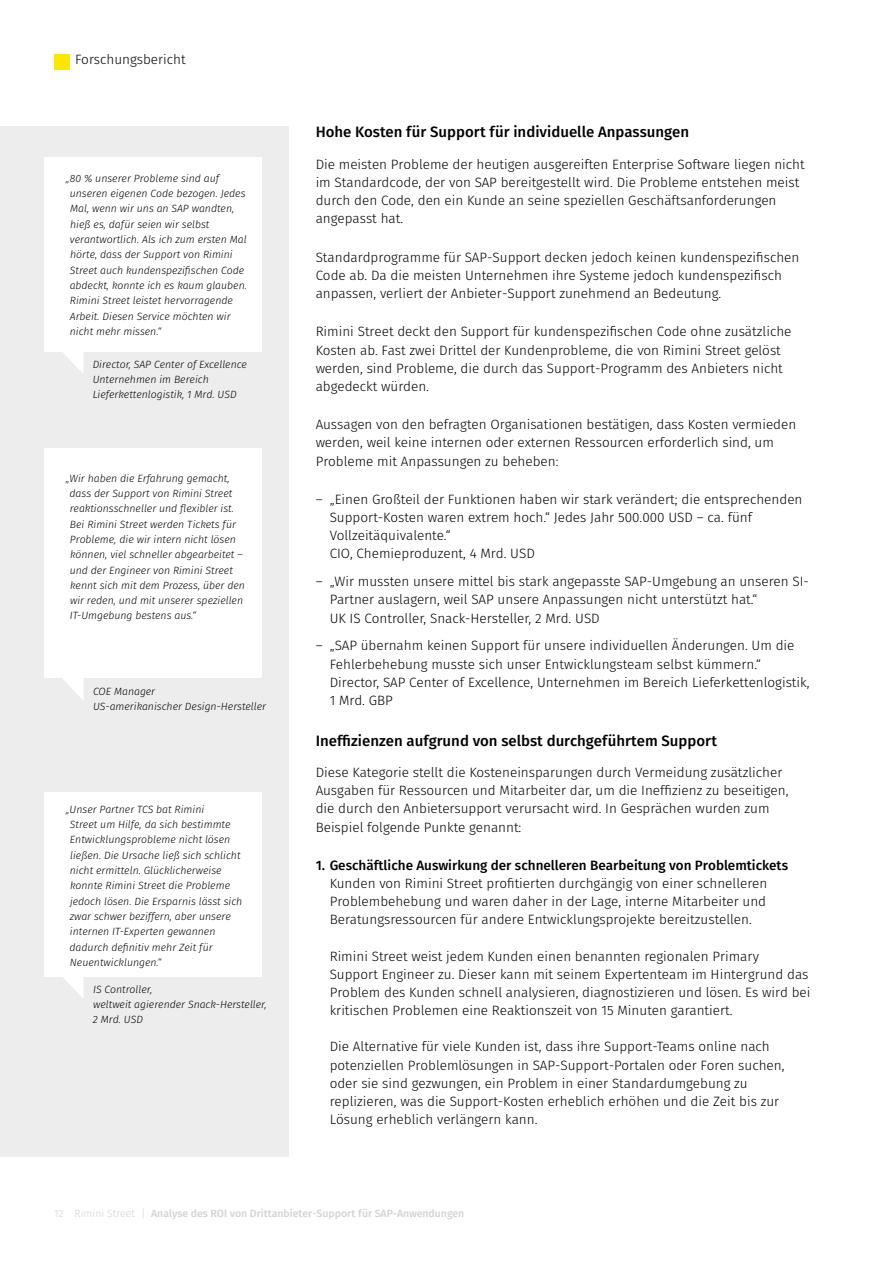
<style>
.page{position:relative;width:893px;height:1263px;background:#fff}
.page>*{position:absolute;margin:0;border:0;box-sizing:border-box;transform-origin:0 0}
.t1{font:500 15px "Fira Sans";color:#000}
.t2{font:300 13.5px/18.1px "Fira Sans";color:#000}
.t3{font:500 13.5px "Fira Sans";color:#000}
.t4{font:italic 300 10.5px/15.3px "Fira Sans";color:#000}
.t5{font:500 10.5px "Fira Sans";color:#d1d3d4}
.s1{font-weight:300}
</style>
<div class="page">
<div style="left:54px;top:54px;width:16px;height:16px;background:#ffe600"></div>
<div style="left:0;top:126px;width:289px;height:1030px;background:#ededee"></div>
<div style="left:45px;top:449px;width:217px;height:229px;background:#fff"></div>
<div style="left:45px;top:792px;width:217px;height:184px;background:#fff"></div>
<svg style="left:62px;top:678px;width:21px;height:22px"></svg>
<svg style="left:52px;top:976px;width:32px;height:22px"></svg>
<div style="left:45px;top:157px;width:217px;height:194px;background:#fff"></div>
<svg style="left:52px;top:351px;width:32px;height:22px"></svg>
<p class="t2" style="left:75px;top:50px;width:112px">Forschungsbericht</p>
<p class="t4" style="left:70px;top:171px;width:179px;text-indent:-4px">„80 % unserer Probleme sind auf unseren eigenen Code bezogen. Jedes Mal, wenn wir uns an SAP wandten, hieß es, dafür seien wir selbst verantwortlich. Als ich zum ersten Mal hörte, dass der Support von Rimini Street auch kundenspezifischen Code abdeckt, konnte ich es kaum glauben.<br>Rimini Street leistet hervorragende Arbeit. Diesen Service möchten wir nicht mehr missen.“</p>
<p class="t4" style="left:93px;top:357px;width:156px">Director, SAP Center of Excellence<br>Unternehmen im Bereich<br>Lieferkettenlogistik, 1 Mrd. USD</p>
<p class="t4" style="left:70px;top:470px;width:177px;text-indent:-4px">„Wir haben die Erfahrung gemacht, dass der Support von Rimini Street reaktionsschneller und flexibler ist.<br>Bei Rimini Street werden Tickets für Probleme, die wir intern nicht lösen können, viel schneller abgearbeitet – und der Engineer von Rimini Street kennt sich mit dem Prozess, über den wir reden, und mit unserer speziellen IT-Umgebung bestens aus.“</p>
<p class="t4" style="left:93px;top:683px;width:174px">COE Manager<br>US-amerikanischer Design-Hersteller</p>
<p class="t4" style="left:70px;top:801px;width:174px;text-indent:-4px">„Unser Partner TCS bat Rimini<br>Street um Hilfe, da sich bestimmte Entwicklungsprobleme nicht lösen ließen. Die Ursache ließ sich schlicht nicht ermitteln. Glücklicherweise konnte Rimini Street die Probleme jedoch lösen. Die Ersparnis lässt sich zwar schwer beziffern, aber unsere internen IT-Experten gewannen dadurch definitiv mehr Zeit für Neuentwicklungen.“</p>
<p class="t4" style="left:93px;top:981px;width:175px">IS Controller,<br>weltweit agierender Snack-Hersteller,<br>2 Mrd. USD</p>
<p class="t1" style="left:316px;top:121px;width:375px">Hohe Kosten für Support für individuelle Anpassungen</p>
<p class="t2" style="left:316px;top:155px;width:490px">Die meisten Probleme der heutigen ausgereiften Enterprise Software liegen nicht im Standardcode, der von SAP bereitgestellt wird. Die Probleme entstehen meist durch den Code, den ein Kunde an seine speziellen Geschäftsanforderungen angepasst hat.</p>
<p class="t2" style="left:316px;top:248px;width:485px">Standardprogramme für SAP-Support decken jedoch keinen kundenspezifischen<br>Code ab. Da die meisten Unternehmen ihre Systeme jedoch kundenspezifisch anpassen, verliert der Anbieter-Support zunehmend an Bedeutung.</p>
<p class="t2" style="left:316px;top:323px;width:477px">Rimini Street deckt den Support für kundenspezifischen Code ohne zusätzliche Kosten ab. Fast zwei Drittel der Kundenprobleme, die von Rimini Street gelöst werden, sind Probleme, die durch das Support-Programm des Anbieters nicht abgedeckt würden.</p>
<p class="t2" style="left:316px;top:415px;width:482px">Aussagen von den befragten Organisationen bestätigen, dass Kosten vermieden werden, weil keine internen oder externen Ressourcen erforderlich sind, um<br>Probleme mit Anpassungen zu beheben:</p>
<p class="t2" style="left:330px;top:490px;width:474px;text-indent:-14px">― „Einen Großteil der Funktionen haben wir stark verändert; die entsprechenden Support-Kosten waren extrem hoch.“ Jedes Jahr 500.000 USD – ca. fünf Vollzeitäquivalente.“<br>CIO, Chemieproduzent, 4 Mrd. USD</p>
<p class="t2" style="left:330px;top:572px;width:481px;text-indent:-14px">― „Wir mussten unsere mittel bis stark angepasste SAP-Umgebung an unseren SI-<br>Partner auslagern, weil SAP unsere Anpassungen nicht unterstützt hat.“<br>UK IS Controller, Snack-Hersteller, 2 Mrd. USD</p>
<p class="t2" style="left:330px;top:636px;width:481px;text-indent:-14px">― „SAP übernahm keinen Support für unsere individuellen Änderungen. Um die Fehlerbehebung musste sich unser Entwicklungsteam selbst kümmern.“ Director, SAP Center of Excellence, Unternehmen im Bereich Lieferkettenlogistik, 1 Mrd. GBP</p>
<p class="t1" style="left:316px;top:730px;width:403px">Ineffizienzen aufgrund von selbst durchgeführtem Support</p>
<p class="t2" style="left:316px;top:763px;width:474px">Diese Kategorie stellt die Kosteneinsparungen durch Vermeidung zusätzlicher Ausgaben für Ressourcen und Mitarbeiter dar, um die Ineffizienz zu beseitigen, die durch den Anbietersupport verursacht wird. In Gesprächen wurden zum Beispiel folgende Punkte genannt:</p>
<p class="t3" style="left:316px;top:856px;width:474px">1. Geschäftliche Auswirkung der schnelleren Bearbeitung von Problemtickets</p>
<p class="t2" style="left:330px;top:874px;width:439px;text-align:justify">Kunden von Rimini Street profitierten durchgängig von einer schnelleren Problembehebung und waren daher in der Lage, interne Mitarbeiter und Beratungsressourcen für andere Entwicklungsprojekte bereitzustellen.</p>
<p class="t2" style="left:330px;top:947px;width:482px">Rimini Street weist jedem Kunden einen benannten regionalen Primary Support Engineer zu. Dieser kann mit seinem Expertenteam im Hintergrund das Problem des Kunden schnell analysieren, diagnostizieren und lösen. Es wird bei kritischen Problemen eine Reaktionszeit von 15 Minuten garantiert.</p>
<p class="t2" style="left:330px;top:1037px;width:456px">Die Alternative für viele Kunden ist, dass ihre Support-Teams online nach potenziellen Problemlösungen in SAP-Support-Portalen oder Foren suchen, oder sie sind gezwungen, ein Problem in einer Standardumgebung zu replizieren, was die Support-Kosten erheblich erhöhen und die Zeit bis zur Lösung erheblich verlängern kann.</p>
<p class="t5" style="left:54px;top:1206px;width:412px"><span class="s1">12 Rimini Street |</span> Analyse des ROI von Drittanbieter-Support für SAP-Anwendungen</p>
</div>
